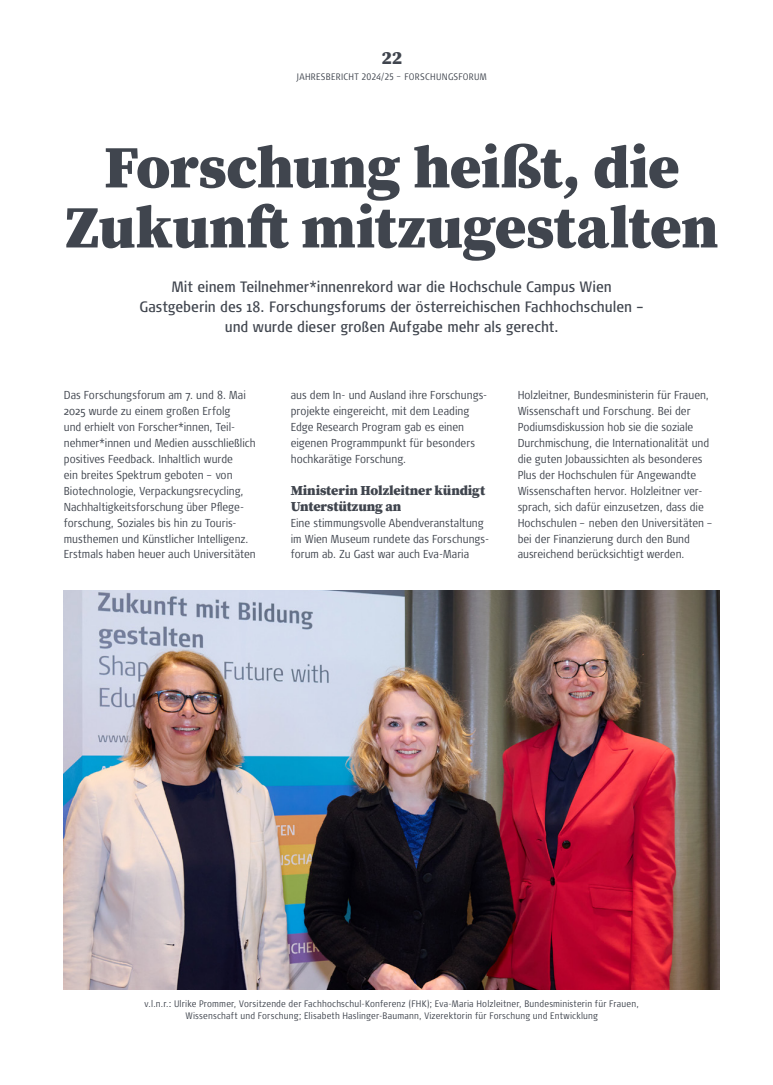
<style>
.page{position:relative;width:773px;height:1085px;background:#fff}
.page>*{position:absolute;margin:0;border:0;box-sizing:border-box;transform-origin:0 0}
.t1{font:900 60px/60px "Source Serif Pro";letter-spacing:-.005em;color:#40454e;text-align:center}
.t2{font:900 18.75px "Source Serif Pro";color:#40454e}
.t3{font:condensed 15px/20px "Signa OT";letter-spacing:-.005em;color:#40454e;text-align:center}
.t4{font:900 13.75px/16px "Source Serif Pro";letter-spacing:-.01em;color:#40454e}
.t5{font:300 condensed 11.5px/16px "Signa OT";color:#40454e}
.t6{font:300 condensed 9.38px/12.5px "Signa OT";letter-spacing:.02em;color:#40454e;text-align:center}
</style>
<div class="page">
<img style="left:64px;top:590px;width:655px;height:399px">
<h2 class="t2" style="left:381px;top:47px;width:22px">22</h2>
<p class="t6" style="left:297px;top:70px;width:191px">JAHRESBERICHT 2024/25 – FORSCHUNGSFORUM</p>
<h1 class="t1" style="left:65px;top:140px;width:654px">Forschung heißt, die<br>Zukunft mitzugestalten</h1>
<h3 class="t3" style="left:139px;top:277px;width:506px">Mit einem Teilnehmer*innenrekord war die Hochschule Campus Wien<br>Gastgeberin des 18. Forschungsforums der österreichischen Fachhochschulen – und wurde dieser großen Aufgabe mehr als gerecht.</h3>
<p class="t5" style="left:64px;top:387px;width:193px">Das Forschungsforum am 7. und 8. Mai 2025 wurde zu einem großen Erfolg<br>und erhielt von Forscher*innen, Teil&shy;nehmer*innen und Medien ausschließlich positives Feedback. Inhaltlich wurde<br>ein breites Spektrum geboten – von Biotechnologie, Verpackungsrecycling, Nachhaltigkeitsforschung über Pflege&shy;forschung, Soziales bis hin zu Touris&shy;musthemen und Künstlicher Intelligenz.<br>Erstmals haben heuer auch Universitäten</p>
<p class="t5" style="left:291px;top:387px;width:198px">aus dem In- und Ausland ihre Forschungs&shy;projekte eingereicht, mit dem Leading Edge Research Program gab es einen eigenen Programmpunkt für besonders hochkarätige Forschung.</p>
<p class="t4" style="left:291px;top:482px;width:196px">Ministerin Holzleitner kündigt<br>Unterstützung an</p>
<p class="t5" style="left:291px;top:514px;width:200px">Eine stimmungsvolle Abendveranstaltung im Wien Museum rundete das Forschungs&shy;forum ab. Zu Gast war auch Eva-Maria</p>
<p class="t5" style="left:517px;top:387px;width:197px">Holzleitner, Bundesministerin für Frauen, Wissenschaft und Forschung. Bei der Podiumsdiskussion hob sie die soziale Durchmischung, die Internationalität und die guten Jobaussichten als besonderes Plus der Hochschulen für Angewandte Wissenschaften hervor. Holzleitner ver&shy;sprach, sich dafür einzusetzen, dass die Hochschulen – neben den Universitäten – bei der Finanzierung durch den Bund ausreichend berücksichtigt werden.</p>
<p class="t6" style="left:145px;top:997px;width:495px">v.l.n.r.: Ulrike Prommer, Vorsitzende der Fachhochschul-Konferenz (FHK); Eva-Maria Holzleitner, Bundesministerin für Frauen,<br>Wissenschaft und Forschung; Elisabeth Haslinger-Baumann, Vizerektorin für Forschung und Entwicklung</p>
</div>
